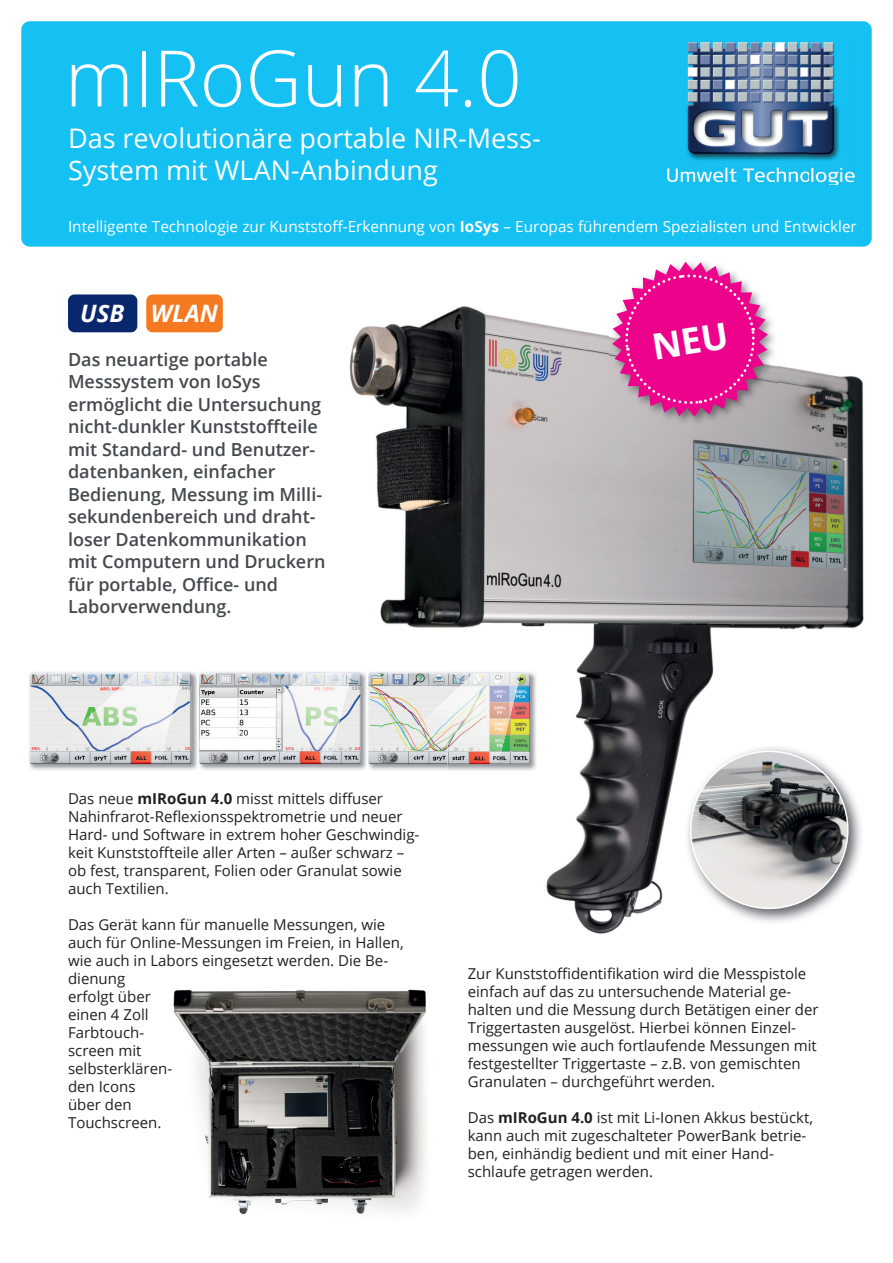
<style>
.page{position:relative;width:893px;height:1263px;background:#fff}
.page>*{position:absolute;margin:0;border:0;box-sizing:border-box;transform-origin:0 0}
.t1{font:300 78px "Open Sans";color:#fff}
.t2{font:27px/31.5px "Open Sans";color:#fff}
.t3{font:italic 700 24px "Open Sans";color:#fff}
.t4{font:600 18px/22.5px "Open Sans";color:#43494d}
.t5{font:15.3px "Open Sans";color:#fff}
.t6{font:15px/18px "Open Sans";color:#231f20}
.s1{font-weight:700}
</style>
<div class="page">
<img style="left:173px;top:989px;width:253px;height:226px">
<img style="left:311px;top:306px;width:553px;height:695px">
<div style="left:21px;top:21px;width:851px;height:226px;background:#15c0f2;border-radius:9px"></div>
<div style="left:68px;top:294px;width:69px;height:38px;background:#08276c;border-radius:6px"></div>
<div style="left:146px;top:294px;width:77px;height:38px;background:#f47921;border-radius:6px"></div>
<img style="left:684px;top:745px;width:179px;height:179px">
<img style="left:691px;top:752px;width:157px;height:156px">
<img style="left:609px;top:261px;width:168px;height:165px">
<img style="left:29px;top:672px;width:168px;height:98px">
<img style="left:30px;top:672px;width:161px;height:92px">
<img style="left:42px;top:674px;width:140px;height:88px">
<img style="left:199px;top:671px;width:338px;height:100px">
<img style="left:199px;top:672px;width:162px;height:92px">
<img style="left:211px;top:674px;width:140px;height:88px">
<img style="left:367px;top:671px;width:1px;height:100px">
<img style="left:368px;top:672px;width:162px;height:92px">
<img style="left:380px;top:699px;width:67px;height:63px">
<img style="left:447px;top:674px;width:74px;height:88px">
<img style="left:667px;top:42px;width:187px;height:143px">
<svg style="left:612px;top:262px;width:156px;height:155px;background:#e444a2"></svg>
<h1 class="t1" style="left:65px;top:25px;width:458px">mIRoGun 4.0</h1>
<h2 class="t2" style="left:68px;top:122px;width:474px">Das revolutionäre portable NIR-Mess-<br>System mit WLAN-Anbindung</h2>
<p class="t5" style="left:68px;top:216px;width:790px">Intelligente Technologie zur Kunststoff-Erkennung von <span class="s1">IoSys</span> – Europas führendem Spezialisten und Entwickler</p>
<h3 class="t3" style="left:80px;top:296px;width:139px">USB WLAN</h3>
<p class="t4" style="left:68px;top:347px;width:259px">Das neuartige portable<br>Messsystem von IoSys ermöglicht die Untersuchung nicht-dunkler Kunststoffteile mit Standard- und Benutzer&shy;datenbanken, einfacher<br>Bedienung, Messung im Milli&shy;sekundenbereich und draht&shy;loser Datenkommunikation mit Computern und Druckern für portable, Office- und<br>Laborverwendung.</p>
<p class="t6" style="left:68px;top:789px;width:353px">Das neue <span class="s1">mIRoGun 4.0</span> misst mittels diffuser Nahinfrarot-Reflexionsspektrometrie und neuer Hard- und Software in extrem hoher Geschwindig&shy;keit Kunststoffteile aller Arten – außer schwarz – ob fest, transparent, Folien oder Granulat sowie auch Textilien.</p>
<p class="t6" style="left:68px;top:915px;width:337px">Das Gerät kann für manuelle Messungen, wie auch für Online-Messungen im Freien, in Hallen, wie auch in Labors eingesetzt werden. Die Be&shy;dienung<br>erfolgt über<br>einen 4 Zoll<br>Farbtouch-<br>screen mit<br>selbsterklären-<br>den Icons<br>über den<br>Touchscreen.</p>
<p class="t6" style="left:468px;top:964px;width:352px">Zur Kunststoffidentifikation wird die Messpistole einfach auf das zu untersuchende Material ge&shy;halten und die Messung durch Betätigen einer der Triggertasten ausgelöst. Hierbei können Einzel&shy;messungen wie auch fortlaufende Messungen mit festgestellter Triggertaste – z.B. von gemischten Granulaten – durchgeführt werden.</p>
<p class="t6" style="left:468px;top:1108px;width:347px">Das <span class="s1">mIRoGun 4.0</span> ist mit Li-Ionen Akkus bestückt, kann auch mit zugeschalteter PowerBank betrie&shy;ben, einhändig bedient und mit einer Hand&shy;schlaufe getragen werden.</p>
</div>
